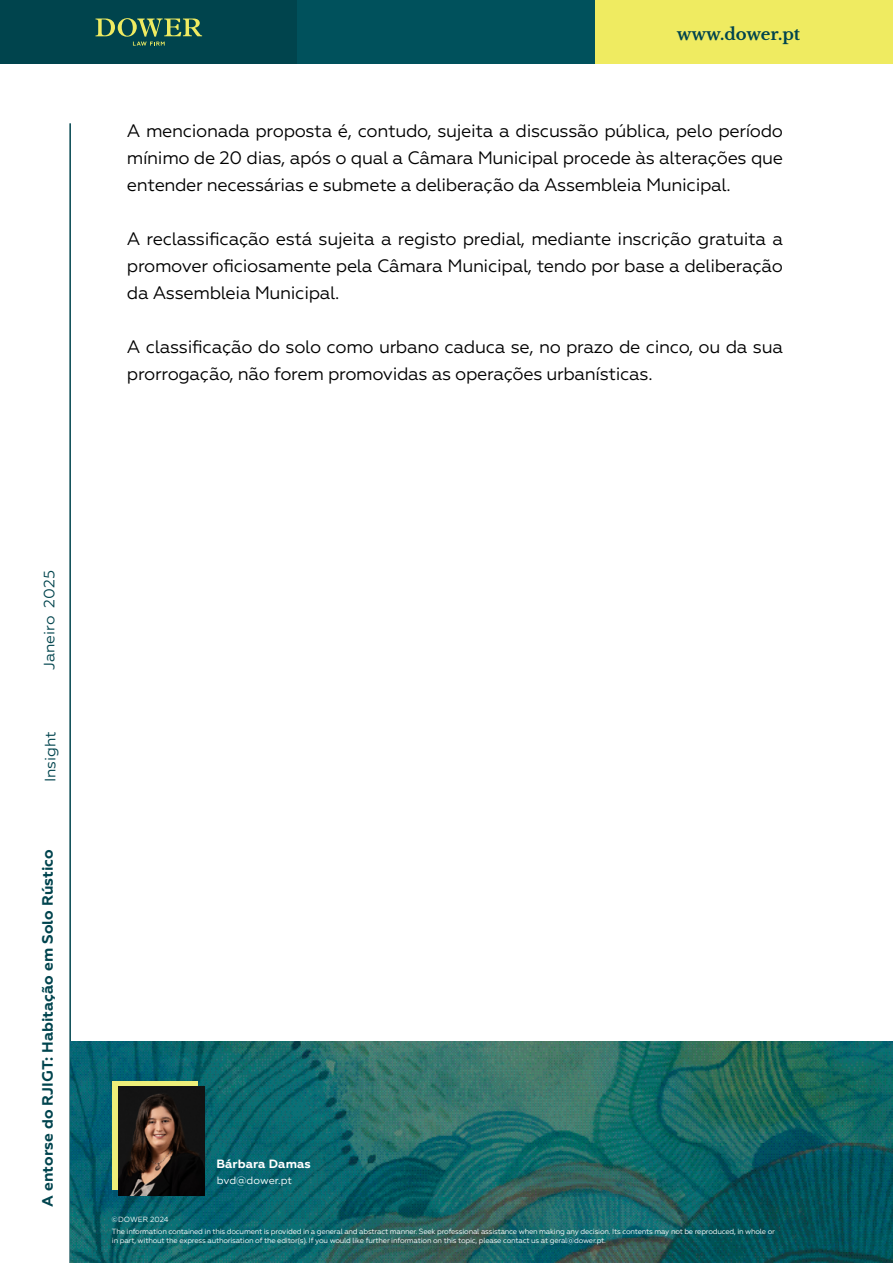
<style>
.page{position:relative;width:893px;height:1263px;background:#fff}
.page>*{position:absolute;margin:0;border:0;box-sizing:border-box;transform-origin:0 0}
.t1{font:18px/27px "Geometria";letter-spacing:-.02em;color:#000;text-align:justify}
.t2{font:700 16.5px "Libre Baskerville";color:#00444d}
.t3{font:700 15px "Geometria";color:#00444e}
.t4{font:15px "Geometria";color:#00444d}
.t5{font:15px "Geometria";color:#00444e}
.t6{font:700 12px "Geometria";color:#fff}
.t7{font:10.5px "Geometria";letter-spacing:-.01em;color:#fff}
.t8{font:7.5px/9px "Geometria";letter-spacing:-.03em;color:#fff}
.t9{font:7.5px "Geometria";color:#fff}
</style>
<div class="page">
<div style="left:0;top:0;width:298px;height:64px;background:#00444d"></div>
<div style="left:298px;top:0;width:297px;height:64px;background:#00515c"></div>
<div style="left:595px;top:0;width:298px;height:64px;background:#efeb61"></div>
<svg style="left:96px;top:18px;width:106px;height:28px"></svg>
<hr style="left:69px;top:123px;width:2px;height:1140px;background:#00444e">
<svg style="left:71px;top:1042px;width:822px;height:221px;background:#176565"></svg>
<div style="left:112px;top:1081px;width:86px;height:109px;background:#edef79"></div>
<img style="left:118px;top:1086px;width:86px;height:109px">
<p class="t2" style="left:677px;top:24px;width:125px">www.dower.pt</p>
<p class="t1" style="left:127px;top:118px;width:658px">A mencionada proposta é, contudo, sujeita a discussão pública, pelo período mínimo de 20 dias, após o qual a Câmara Municipal procede às alterações que entender necessárias e submete a deliberação da Assembleia Municipal.</p>
<p class="t1" style="left:127px;top:226px;width:658px">A reclassificação está sujeita a registo predial, mediante inscrição gratuita a promover oficiosamente pela Câmara Municipal, tendo por base a deliberação da Assembleia Municipal.</p>
<p class="t1" style="left:127px;top:334px;width:658px">A classificação do solo como urbano caduca se, no prazo de cinco, ou da sua prorrogação, não forem promovidas as operações urbanísticas.</p>
<p class="t4" style="left:41px;top:670px;width:102px;rotate:-90deg">Janeiro 2025</p>
<p class="t5" style="left:42px;top:782px;width:53px;rotate:-90deg">Insight</p>
<p class="t3" style="left:39px;top:1207px;width:359px;rotate:-90deg">A entorse do RJIGT: Habitação em Solo Rústico</p>
<p class="t6" style="left:216px;top:1157px;width:96px">Bárbara Damas</p>
<p class="t9" style="left:112px;top:1215px;width:59px">©DOWER 2024</p>
<p class="t7" style="left:217px;top:1174px;width:77px">bvd@dower.pt</p>
<p class="t8" style="left:112px;top:1226px;width:664px">The information contained in this document is provided in a general and abstract manner. Seek professional assistance when making any decision. Its contents may not be reproduced, in whole or in part, without the express authorisation of the editor(s). If you would like further information on this topic, please contact us at geral@dower.pt.</p>
</div>
